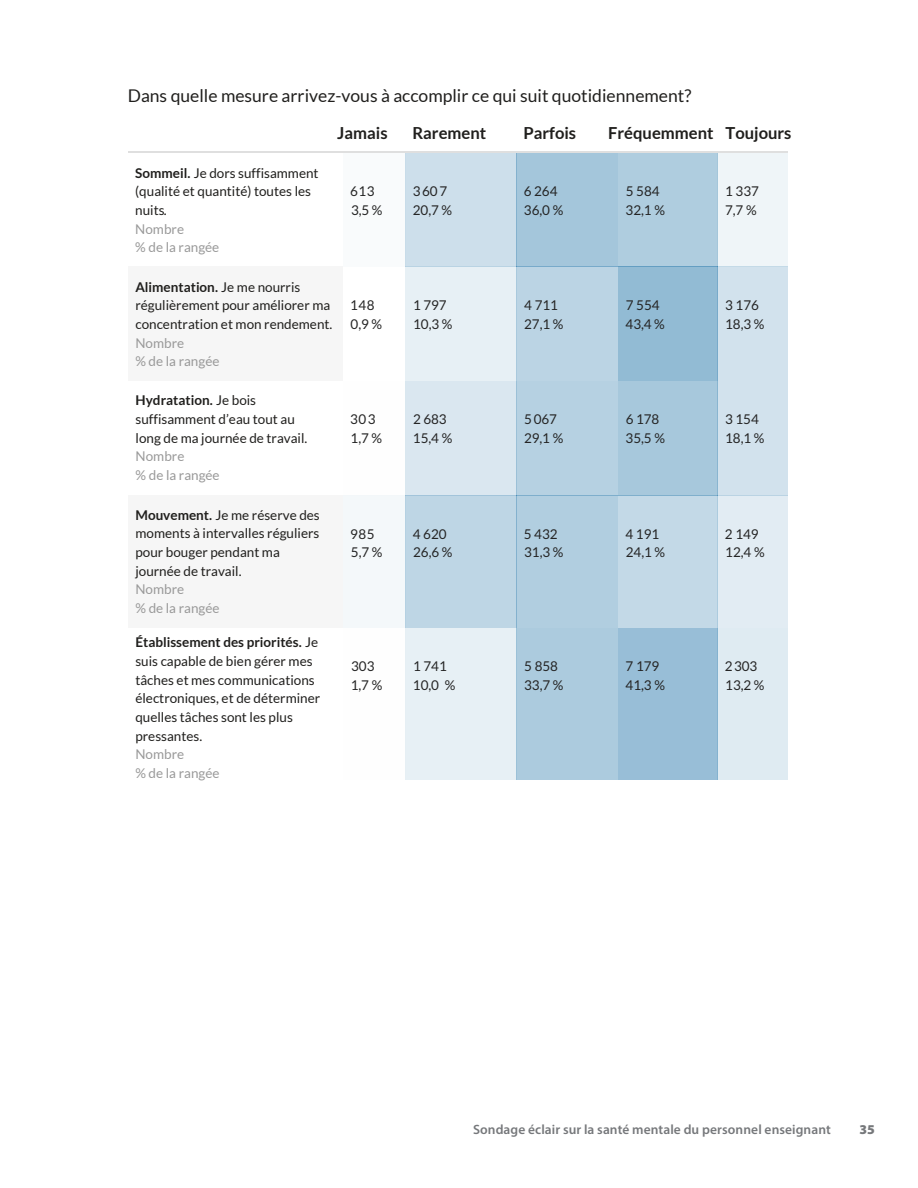
<style>
.page{position:relative;width:918px;height:1188px;background:#fff}
.page>*{position:absolute;margin:0;border:0;box-sizing:border-box;transform-origin:0 0}
.t1{font:17.55px "Lato";color:#201f1d}
.t2{font:700 16.65px "Lato";color:#201f1d}
.t3{font:13.5px/18.6px "Lato";color:#201f1d}
.t4{font:13.5px/18.8px "Lato";letter-spacing:-.005em;color:#252525}
.t5{font:600 13.5px "Myriad Pro";letter-spacing:.005em;color:#76787b}
.t6{font:900 13.5px "Myriad Pro";color:#76787b}
.s1{font-weight:700}
.s2{font-style:inherit}
.s3{color:#999}
</style>
<div class="page">
<div style="left:343px;top:152px;width:62px;height:115px;background:#f9fbfc"></div>
<div style="left:405px;top:152px;width:111px;height:115px;background:#cddfeb"></div>
<div style="left:516px;top:152px;width:102px;height:115px;background:#a4c6db"></div>
<div style="left:618px;top:152px;width:99px;height:115px;background:#afcddf"></div>
<div style="left:717px;top:152px;width:71px;height:115px;background:#eff5f8"></div>
<div style="left:128px;top:267px;width:215px;height:114px;background:#f6f6f6"></div>
<div style="left:405px;top:267px;width:111px;height:114px;background:#e7f0f5"></div>
<div style="left:516px;top:267px;width:102px;height:114px;background:#bbd4e4"></div>
<div style="left:618px;top:267px;width:99px;height:114px;background:#92bbd4"></div>
<div style="left:717px;top:267px;width:71px;height:114px;background:#d2e2ed"></div>
<div style="left:405px;top:381px;width:111px;height:114px;background:#dae7f0"></div>
<div style="left:516px;top:381px;width:102px;height:114px;background:#b6d1e2"></div>
<div style="left:618px;top:381px;width:99px;height:114px;background:#a7c8dc"></div>
<div style="left:717px;top:381px;width:71px;height:114px;background:#d2e2ed"></div>
<div style="left:128px;top:495px;width:215px;height:133px;background:#f6f6f6"></div>
<div style="left:343px;top:495px;width:62px;height:133px;background:#f4f8fa"></div>
<div style="left:405px;top:495px;width:111px;height:133px;background:#bed6e5"></div>
<div style="left:516px;top:495px;width:102px;height:133px;background:#b1cee0"></div>
<div style="left:618px;top:495px;width:99px;height:133px;background:#c3d9e7"></div>
<div style="left:717px;top:495px;width:71px;height:133px;background:#e2ecf3"></div>
<div style="left:405px;top:628px;width:111px;height:151px;background:#e7f0f5"></div>
<div style="left:516px;top:628px;width:102px;height:151px;background:#accbde"></div>
<div style="left:618px;top:628px;width:99px;height:151px;background:#98bed7"></div>
<div style="left:717px;top:628px;width:71px;height:151px;background:#dfebf2"></div>
<hr style="left:128px;top:152px;width:215px;height:1px;background:#dfdfdf">
<hr style="left:343px;top:152px;width:62px;height:1px;background:#dfdfdf">
<hr style="left:405px;top:152px;width:111px;height:1px;background:#dfdfdf">
<hr style="left:516px;top:152px;width:102px;height:1px;background:#dfdfdf">
<hr style="left:618px;top:152px;width:99px;height:1px;background:#dfdfdf">
<hr style="left:717px;top:152px;width:71px;height:1px;background:#dfdfdf">
<p class="t1" style="left:128px;top:86px;width:565px">Dans quelle mesure arrivez-vous à accomplir ce qui suit quotidiennement?</p>
<p class="t3" style="left:135px;top:163px;width:185px"><span class="s1">Sommeil</span><span class="s1">.</span> Je dors suffisamment (qualité et quantité) toutes les nuits<span class="s2">.<br></span><span class="s3">Nombre<br>% de la rangée</span></p>
<p class="t2" style="left:337px;top:123px;width:52px">Jamais</p>
<p class="t2" style="left:412px;top:123px;width:75px">Rarement</p>
<p class="t2" style="left:523px;top:123px;width:54px">Parfois</p>
<p class="t2" style="left:608px;top:123px;width:185px">Fréquemment Toujours</p>
<p class="t4" style="left:350px;top:183px;width:34px">613<br>3<span class="s2">,</span>5 %</p>
<p class="t4" style="left:413px;top:183px;width:41px">3607<br>20<span class="s2">,</span>7 %</p>
<p class="t4" style="left:524px;top:183px;width:41px">6 264<br>36<span class="s2">,</span>0 %</p>
<p class="t4" style="left:626px;top:183px;width:41px">5 584<br>32<span class="s2">,</span>1 %</p>
<p class="t4" style="left:725px;top:183px;width:35px">1 337<br>7<span class="s2">,</span>7 %</p>
<p class="t3" style="left:135px;top:277px;width:199px"><span class="s1">Alimentation</span><span class="s1">.</span> Je me nourris régulièrement pour améliorer ma concentration et mon rendement<span class="s2">.<br></span><span class="s3">Nombre<br>% de la rangée</span></p>
<p class="t3" style="left:136px;top:391px;width:173px"><span class="s1">Hydratation</span><span class="s1">.</span> Je bois suffisamment d’eau tout au long de ma journée de travail.<br><span class="s3">Nombre<br>% de la rangée</span></p>
<p class="t3" style="left:135px;top:506px;width:186px"><span class="s1">Mouvement</span><span class="s1">.</span> Je me réserve des moments à intervalles réguliers pour bouger pendant ma journée de travail.<br><span class="s3">Nombre<br>% de la rangée</span></p>
<p class="t3" style="left:135px;top:633px;width:186px"><span class="s1">Établissement des priorités</span><span class="s1">.</span> Je suis capable de bien gérer mes tâches et mes communications électroniques, et de déterminer quelles tâches sont les plus pressantes.<br><span class="s3">Nombre<br>% de la rangée</span></p>
<p class="t4" style="left:350px;top:297px;width:33px">148<br>0<span class="s2">,</span>9 %</p>
<p class="t4" style="left:413px;top:297px;width:41px">1 797<br>10<span class="s2">,</span>3 %</p>
<p class="t4" style="left:524px;top:297px;width:41px">4 711<br>27<span class="s2">,</span>1 %</p>
<p class="t4" style="left:626px;top:297px;width:41px">7 554<br>43<span class="s2">,</span>4 %</p>
<p class="t4" style="left:725px;top:297px;width:41px">3 176<br>18<span class="s2">,</span>3 %</p>
<p class="t4" style="left:350px;top:411px;width:33px">303<br>1<span class="s2">,</span>7 %</p>
<p class="t4" style="left:413px;top:411px;width:41px">2 683<br>15<span class="s2">,</span>4 %</p>
<p class="t4" style="left:524px;top:411px;width:41px">5067<br>29<span class="s2">,</span>1 %</p>
<p class="t4" style="left:626px;top:411px;width:41px">6 178<br>35<span class="s2">,</span>5 %</p>
<p class="t4" style="left:725px;top:411px;width:41px">3 154<br>18<span class="s2">,</span>1 %</p>
<p class="t4" style="left:350px;top:525px;width:34px">985<br>5<span class="s2">,</span>7 %</p>
<p class="t4" style="left:413px;top:525px;width:41px">4 620<br>26<span class="s2">,</span>6 %</p>
<p class="t4" style="left:524px;top:525px;width:41px">5 432<br>31<span class="s2">,</span>3 %</p>
<p class="t4" style="left:626px;top:525px;width:41px">4 191<br>24<span class="s2">,</span>1 %</p>
<p class="t4" style="left:725px;top:525px;width:41px">2 149<br>12<span class="s2">,</span>4 %</p>
<p class="t4" style="left:351px;top:658px;width:33px">303<br>1<span class="s2">,</span>7 %</p>
<p class="t4" style="left:413px;top:658px;width:44px">1 741<br>10<span class="s2">,</span>0 %</p>
<p class="t4" style="left:524px;top:658px;width:41px">5 858<br>33<span class="s2">,</span>7 %</p>
<p class="t4" style="left:626px;top:658px;width:41px">7 179<br>41<span class="s2">,</span>3 %</p>
<p class="t4" style="left:725px;top:658px;width:41px">2303<br>13<span class="s2">,</span>2 %</p>
<p class="t5" style="left:473px;top:1121px;width:359px">Sondage éclair sur la santé mentale du personnel enseignant</p>
<p class="t6" style="left:859px;top:1122px;width:17px">35</p>
</div>
